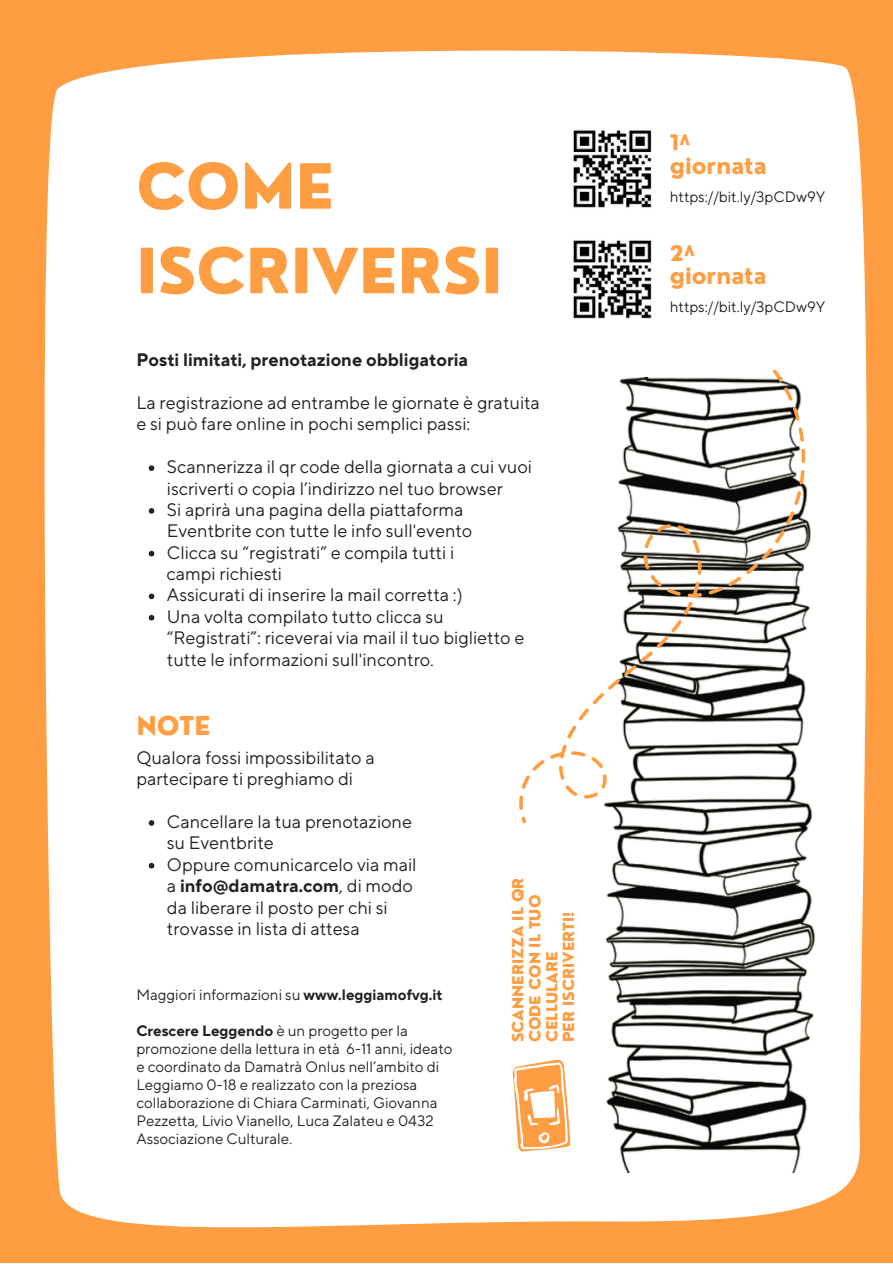
<style>
.page{position:relative;width:893px;height:1264px;background:#fff}
.page>*{position:absolute;margin:0;border:0;box-sizing:border-box;transform-origin:0 0}
.t1{font:800 60.6px/84.4px "Nourd";color:#ff9d42}
.t2{font:800 25.2px "Nourd";color:#ff9d42}
.t3{font:800 21px "Nourd";color:#ff9d42}
.t4{font:18px/21.3px "TT Norms Pro";color:#222221}
.t5{font:700 18px "TT Norms Pro";color:#222221}
.t6{font:15px/18px "TT Norms Pro";color:#222221}
.t7{font:800 15px/16.8px "Nourd";color:#ff9d42}
.s1{font-weight:700}
</style>
<div class="page">
<div style="left:0;top:0;width:892px;height:1262px;background:#ff9d42"></div>
<div style="left:44px;top:50px;width:823px;height:1178px;background:#fff"></div>
<svg style="left:121px;top:284px;width:57px;height:1px"></svg>
<hr style="left:92px;top:689px;width:734px;height:2px;background:#fff">
<img style="left:562px;top:118px;width:101px;height:101px">
<img style="left:562px;top:229px;width:101px;height:101px">
<svg style="left:512px;top:1059px;width:59px;height:92px"></svg>
<img style="left:602px;top:823px;width:227px;height:349px">
<svg style="left:149px;top:820px;width:5px;height:5px"></svg>
<svg style="left:149px;top:862px;width:5px;height:6px"></svg>
<svg style="left:149px;top:465px;width:5px;height:6px"></svg>
<svg style="left:149px;top:508px;width:5px;height:5px"></svg>
<svg style="left:149px;top:551px;width:5px;height:5px"></svg>
<svg style="left:149px;top:593px;width:5px;height:6px"></svg>
<svg style="left:149px;top:615px;width:5px;height:5px"></svg>
<svg style="left:427px;top:366px;width:440px;height:457px;fill:#fff"></svg>
<p class="t1" style="left:136px;top:144px;width:367px">COME<br>ISCRIVERSI</p>
<p class="t5" style="left:136px;top:349px;width:333px">Posti limitati, prenotazione obbligatoria</p>
<p class="t4" style="left:136px;top:393px;width:405px">La registrazione ad entrambe le giornate è gratuita e si può fare online in pochi semplici passi:</p>
<p class="t4" style="left:167px;top:457px;width:366px">Scannerizza il qr code della giornata a cui vuoi iscriverti o copia l’indirizzo nel tuo browser</p>
<p class="t4" style="left:167px;top:499px;width:307px">Si aprirà una pagina della piattaforma<br>Eventbrite con tutte le info sull'evento</p>
<p class="t4" style="left:167px;top:542px;width:289px">Clicca su “registrati” e compila tutti i</p>
<p class="t4" style="left:167px;top:585px;width:297px">Assicurati di inserire la mail corretta :)</p>
<p class="t4" style="left:167px;top:606px;width:359px">Una volta compilato tutto clicca su “Registrati”: riceverai via mail il tuo biglietto e tutte le informazioni sull'incontro.</p>
<p class="t4" style="left:166px;top:564px;width:117px">campi richiesti</p>
<p class="t2" style="left:136px;top:709px;width:76px">NOTE</p>
<p class="t4" style="left:136px;top:747px;width:240px">Qualora fossi impossibilitato a partecipare ti preghiamo di</p>
<p class="t4" style="left:167px;top:811px;width:246px">Cancellare la tua prenotazione su Eventbrite</p>
<p class="t4" style="left:167px;top:854px;width:251px">Oppure comunicarcelo via mail a <span class="s1">info@damatra.com</span>, di modo da liberare il posto per chi si trovasse in lista di attesa</p>
<p class="t6" style="left:136px;top:986px;width:307px">Maggiori informazioni su <span class="s1">www.leggiamofvg.it</span></p>
<p class="t6" style="left:136px;top:1022px;width:317px"><span class="s1">Crescere Leggendo</span> è un progetto per la promozione della lettura in età 6-11 anni, ideato e coordinato da Damatrà Onlus nell’ambito di Leggiamo 0-18 e realizzato con la preziosa collaborazione di Chiara Carminati, Giovanna Pezzetta, Livio Vianello, Luca Zalateu e 0432<br>Associazione Culturale.</p>
<p class="t7" style="left:509px;top:1042px;width:166px;rotate:-90deg">SCANNERIZZA IL QR<br>CODE CON IL TUO<br>CELLULARE</p>
<p class="t7" style="left:560px;top:1042px;width:133px;rotate:-90deg">PER ISCRIVERTI!</p>
<p class="t3" style="left:669px;top:129px;width:22px">1^</p>
<p class="t3" style="left:669px;top:153px;width:98px">giornata</p>
<p class="t6" style="left:669px;top:188px;width:157px">https://bit.ly/3pCDw9Y</p>
<p class="t3" style="left:669px;top:240px;width:27px">2^</p>
<p class="t3" style="left:669px;top:263px;width:98px">giornata</p>
<p class="t6" style="left:669px;top:298px;width:157px">https://bit.ly/3pCDw9Y</p>
</div>
